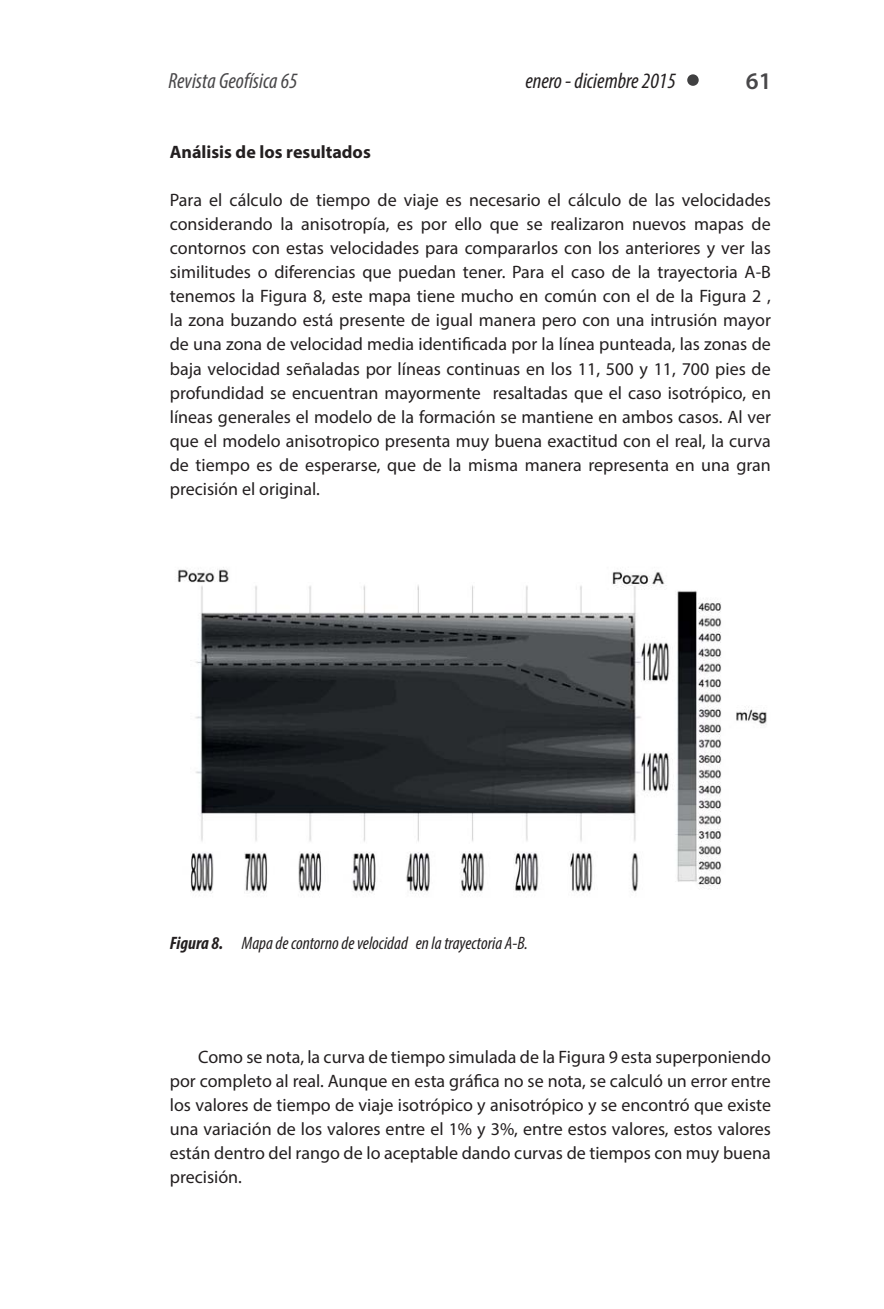
<style>
.page{position:relative;width:884px;height:1309px;background:#fff}
.page>*{position:absolute;margin:0;border:0;box-sizing:border-box;transform-origin:0 0}
.t1{font:600 24px "Myriad Pro";color:#484749}
.t2{font:italic condensed 22px "Myriad Pro";color:#231f20}
.t3{font:italic condensed 22px "Myriad Pro";color:#484749}
.t4{font:18px/24px "Myriad Pro";color:#231f20;text-align:justify}
.t5{font:italic condensed 18px "Myriad Pro";color:#231f20}
.t6{font:700 18px "Myriad Pro";color:#231f20}
.s1{font-weight:700}
</style>
<div class="page">
<div style="left:687px;top:74px;width:12px;height:12px;background:#404041;border-radius:50%"></div>
<img style="left:177px;top:567px;width:590px;height:326px">
<p class="t3" style="left:168px;top:72px;width:131px">Revista Geofísica 65</p>
<p class="t2" style="left:525px;top:72px;width:152px">enero - diciembre 2015</p>
<h1 class="t1" style="left:746px;top:72px;width:27px">61</h1>
<p class="t6" style="left:170px;top:145px;width:202px">Análisis de los resultados</p>
<p class="t4" style="left:170px;top:189px;width:603px">Para el cálculo de tiempo de viaje es necesario el cálculo de las velocidades considerando la anisotropía, es por ello que se realizaron nuevos mapas de contornos con estas velocidades para compararlos con los anteriores y ver las similitudes o diferencias que puedan tener. Para el caso de la trayectoria A-B tenemos la Figura 8, este mapa tiene mucho en común con el de la Figura 2 , la zona buzando está presente de igual manera pero con una intrusión mayor de una zona de velocidad media identificada por la línea punteada, las zonas de baja velocidad señaladas por líneas continuas en los 11, 500 y 11, 700 pies de profundidad se encuentran mayormente resaltadas que el caso isotrópico, en líneas generales el modelo de la formación se mantiene en ambos casos. Al ver que el modelo anisotropico presenta muy buena exactitud con el real, la curva de tiempo es de esperarse, que de la misma manera representa en una gran precisión el original.</p>
<p class="t5" style="left:170px;top:936px;width:360px"><span class="s1">Figura 8.</span> Mapa de contorno de velocidad en la trayectoria A-B.</p>
<p class="t4" style="left:170px;top:1046px;width:603px;text-indent:28px">Como se nota, la curva de tiempo simulada de la Figura 9 esta superponiendo por completo al real. Aunque en esta gráfica no se nota, se calculó un error entre los valores de tiempo de viaje isotrópico y anisotrópico y se encontró que existe una variación de los valores entre el 1% y 3%, entre estos valores, estos valores están dentro del rango de lo aceptable dando curvas de tiempos con muy buena precisión.</p>
</div>
